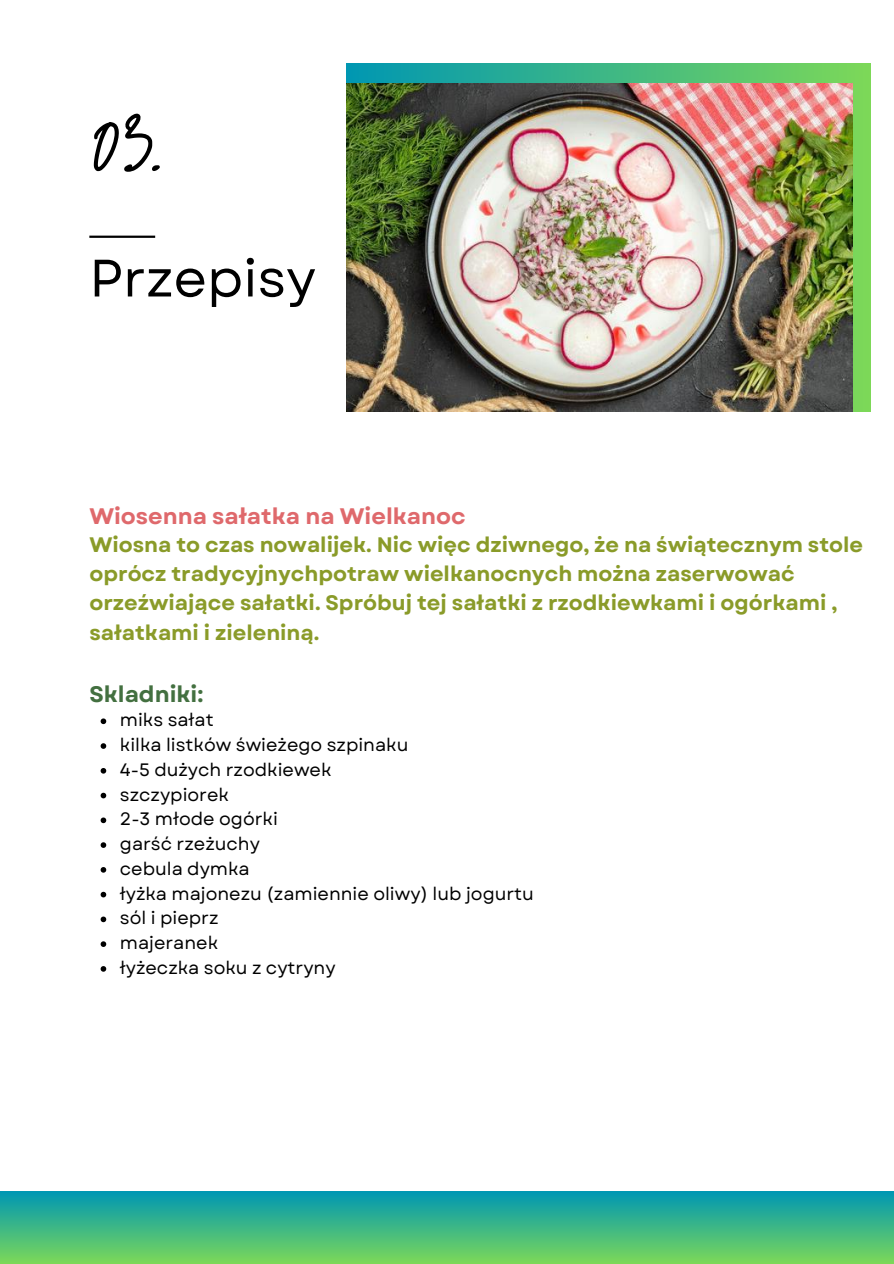
<style>
.page{position:relative;width:894px;height:1264px;background:#fff}
.page>*{position:absolute;margin:0;border:0;box-sizing:border-box;transform-origin:0 0}
.t1{font:90px "Twister";color:#000}
.t2{font:52.5px "Garet";color:#000}
.t3{font:700 22.5px "Garet";color:#df696c}
.t4{font:700 22.5px "Garet";color:#437040}
.t5{font:700 21px/29.2px "Garet";color:#8a9b29}
.t6{font:18px/24.8px "Garet";color:#000}
</style>
<div class="page">
<hr style="left:89px;top:235px;width:66px;height:3px;background:#000">
<svg style="left:101px;top:718px;width:5px;height:6px"></svg>
<svg style="left:101px;top:743px;width:5px;height:5px"></svg>
<svg style="left:101px;top:768px;width:5px;height:5px"></svg>
<svg style="left:101px;top:792px;width:5px;height:6px"></svg>
<svg style="left:101px;top:817px;width:5px;height:6px"></svg>
<svg style="left:101px;top:842px;width:5px;height:5px"></svg>
<svg style="left:101px;top:867px;width:5px;height:5px"></svg>
<svg style="left:101px;top:891px;width:5px;height:6px"></svg>
<svg style="left:101px;top:916px;width:5px;height:6px"></svg>
<svg style="left:101px;top:941px;width:5px;height:5px"></svg>
<svg style="left:101px;top:966px;width:5px;height:5px"></svg>
<div style="left:0;top:1191px;width:893px;height:72px;background:linear-gradient(to bottom,#0096b3,#79d65b)"></div>
<svg style="left:346px;top:63px;width:524px;height:349px;background:#56ba72"></svg>
<img style="left:346px;top:84px;width:505px;height:327px">
<h1 class="t1" style="left:89px;top:83px;width:79px">03.</h1>
<h2 class="t2" style="left:89px;top:240px;width:228px">Przepisy</h2>
<p class="t3" style="left:89px;top:499px;width:378px">Wiosenna sałatka na Wielkanoc</p>
<p class="t5" style="left:89px;top:530px;width:775px">Wiosna to czas nowalijek. Nic więc dziwnego, że na świątecznym stole oprócz tradycyjnychpotraw wielkanocnych można zaserwować orzeźwiające sałatki. Spróbuj tej sałatki z rzodkiewkami i ogórkami , sałatkami i zieleniną.</p>
<p class="t4" style="left:89px;top:677px;width:116px">Skladniki:</p>
<p class="t6" style="left:120px;top:707px;width:415px">miks sałat<br>kilka listków świeżego szpinaku<br>4-5 dużych rzodkiewek<br>szczypiorek<br>2-3 młode ogórki<br>garść rzeżuchy<br>cebula dymka<br>łyżka majonezu (zamiennie oliwy) lub jogurtu sól i pieprz<br>majeranek<br>łyżeczka soku z cytryny</p>
</div>
